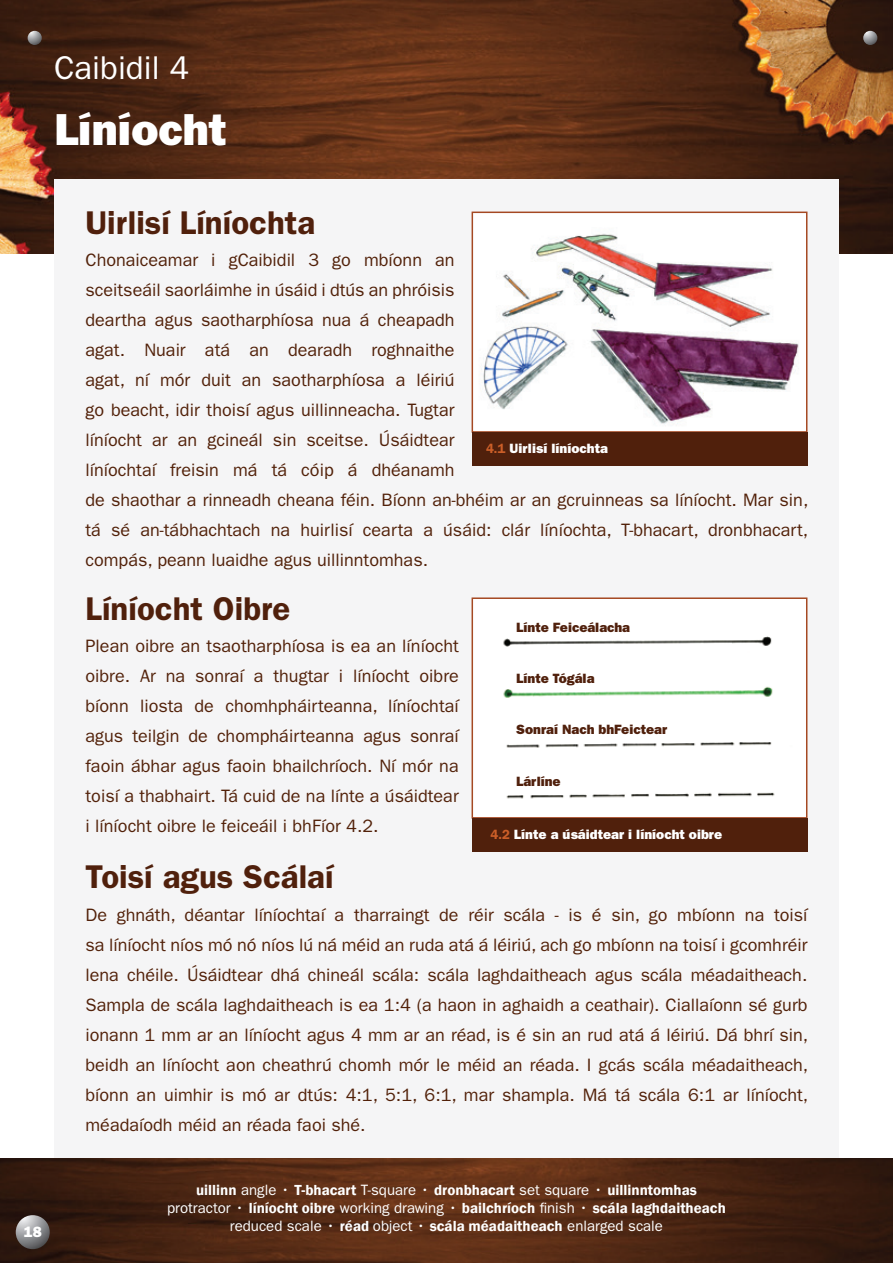
<style>
.page{position:relative;width:893px;height:1263px;background:#fff}
.page>*{position:absolute;margin:0;border:0;box-sizing:border-box;transform-origin:0 0}
.t1{font:45px "ITC Franklin Gothic Std Hvy";color:#fff}
.Section_Heading{font:600 33px "ITC Franklin Gothic Std";color:#50200c}
.t2{font:33px "ITC Franklin Gothic Std";color:#fff}
.Body_Copy{font:18px/30px "ITC Franklin Gothic Std";color:#522109;text-align:justify}
.t3{font:600 15px/18px "Franklin Gothic";color:#fff;text-align:center}
.t4{font:15px "ITC Franklin Gothic Std Hvy";color:#fff}
.photo_caption_bold{font:13.5px "ITC Franklin Gothic Std Hvy";color:#50200c}
.photo_caption_bold-2{font:13.5px "ITC Franklin Gothic Std Hvy";color:#fff}
.s1{font-family:"Franklin Gothic";font-weight:600;color:#cb5e28}
.s2{font-family:"ITC Franklin Gothic Std";font-weight:400}
</style>
<div class="page">
<img style="left:0;top:0;width:893px;height:253px">
<div style="left:54px;top:179px;width:785px;height:980px;background:#f5f5f6"></div>
<img style="left:0;top:1159px;width:893px;height:104px">
<svg style="left:863px;top:31px;width:14px;height:14px"></svg>
<svg style="left:28px;top:31px;width:14px;height:14px"></svg>
<svg style="left:16px;top:1215px;width:34px;height:34px"></svg>
<img style="left:475px;top:215px;width:329px;height:215px">
<div style="left:472px;top:212px;width:335px;height:221px;border:2px solid #a54923"></div>
<div style="left:472px;top:432px;width:335px;height:34px;background:#50200c"></div>
<img style="left:475px;top:600px;width:329px;height:216px">
<div style="left:472px;top:597px;width:335px;height:222px;border:2px solid #a54923"></div>
<div style="left:472px;top:818px;width:335px;height:34px;background:#50200c"></div>
<p class="t2" style="left:54px;top:49px;width:137px">Caibidil 4</p>
<p class="t1" style="left:54px;top:104px;width:174px">Líníocht</p>
<p class="t4" style="left:24px;top:1223px;width:19px">18</p>
<p class="Section_Heading" style="left:86px;top:203px;width:231px">Uirlisí Líníochta</p>
<p class="Body_Copy" style="left:86px;top:245px;width:724px;text-align:left">Chonaiceamar i gCaibidil 3 go mbíonn an<br>sceitseáil saorláimhe in úsáid i dtús an phróisis<br>deartha agus saotharphíosa nua á cheapadh<br>agat. Nuair atá an dearadh roghnaithe<br>agat, ní mór duit an saotharphíosa a léiriú<br>go beacht, idir thoisí agus uillinneacha. Tugtar<br>líníocht ar an gcineál sin sceitse. Úsáidtear<br>líníochtaí freisin má tá cóip á dhéanamh<br>de shaothar a rinneadh cheana féin. Bíonn an-bhéim ar an gcruinneas sa líníocht. Mar sin, tá sé an-tábhachtach na huirlisí cearta a úsáid: clár líníochta, T-bhacart, dronbhacart, compás, peann luaidhe agus uillinntomhas.</p>
<p class="photo_caption_bold-2" style="left:486px;top:440px;width:123px"><span class="s1">4.1</span> Uirlisí líníochta</p>
<p class="Section_Heading" style="left:86px;top:589px;width:206px">Líníocht Oibre</p>
<p class="Body_Copy" style="left:86px;top:631px;width:375px">Plean oibre an tsaotharphíosa is ea an líníocht oibre. Ar na sonraí a thugtar i líníocht oibre bíonn liosta de chomhpháirteanna, líníochtaí agus teilgin de chompháirteanna agus sonraí faoin ábhar agus faoin bhailchríoch. Ní mór na toisí a thabhairt. Tá cuid de na línte a úsáidtear i líníocht oibre le feiceáil i bhFíor 4.2.</p>
<p class="photo_caption_bold" style="left:516px;top:619px;width:115px">Línte Feiceálacha</p>
<p class="photo_caption_bold" style="left:516px;top:670px;width:80px">Línte Tógála</p>
<p class="photo_caption_bold" style="left:516px;top:721px;width:152px">Sonraí Nach bhFeictear</p>
<p class="photo_caption_bold" style="left:516px;top:773px;width:46px">Lárlíne</p>
<p class="photo_caption_bold-2" style="left:491px;top:826px;width:233px"><span class="s1">4.2</span> Línte a úsáidtear i líníocht oibre</p>
<p class="Section_Heading" style="left:86px;top:857px;width:250px">Toisí agus Scálaí</p>
<p class="Body_Copy" style="left:86px;top:900px;width:724px">De ghnáth, déantar líníochtaí a tharraingt de réir scála - is é sin, go mbíonn na toisí sa líníocht níos mó nó níos lú ná méid an ruda atá á léiriú, ach go mbíonn na toisí i gcomhréir lena chéile. Úsáidtear dhá chineál scála: scála laghdaitheach agus scála méadaitheach.<br>Sampla de scála laghdaitheach is ea 1:4 (a haon in aghaidh a ceathair). Ciallaíonn sé gurb ionann 1 mm ar an líníocht agus 4 mm ar an réad, is é sin an rud atá á léiriú. Dá bhrí sin, beidh an líníocht aon cheathrú chomh mór le méid an réada. I gcás scála méadaitheach, bíonn an uimhir is mó ar dtús: 4:1, 5:1, 6:1, mar shampla. Má tá scála 6:1 ar líníocht, méadaíodh méid an réada faoi shé.</p>
<p class="t3" style="left:167px;top:1181px;width:560px">uillinn <span class="s2">angle •</span> T-bhacart <span class="s2">T-square •</span> dronbhacart <span class="s2">set square •</span> uillinntomhas <span class="s2">protractor •</span> líníocht oibre <span class="s2">working drawing •</span> bailchríoch <span class="s2">finish •</span> scála laghdaitheach <span class="s2">reduced scale •</span> réad <span class="s2">object •</span> scála méadaitheach <span class="s2">enlarged scale</span></p>
</div>
